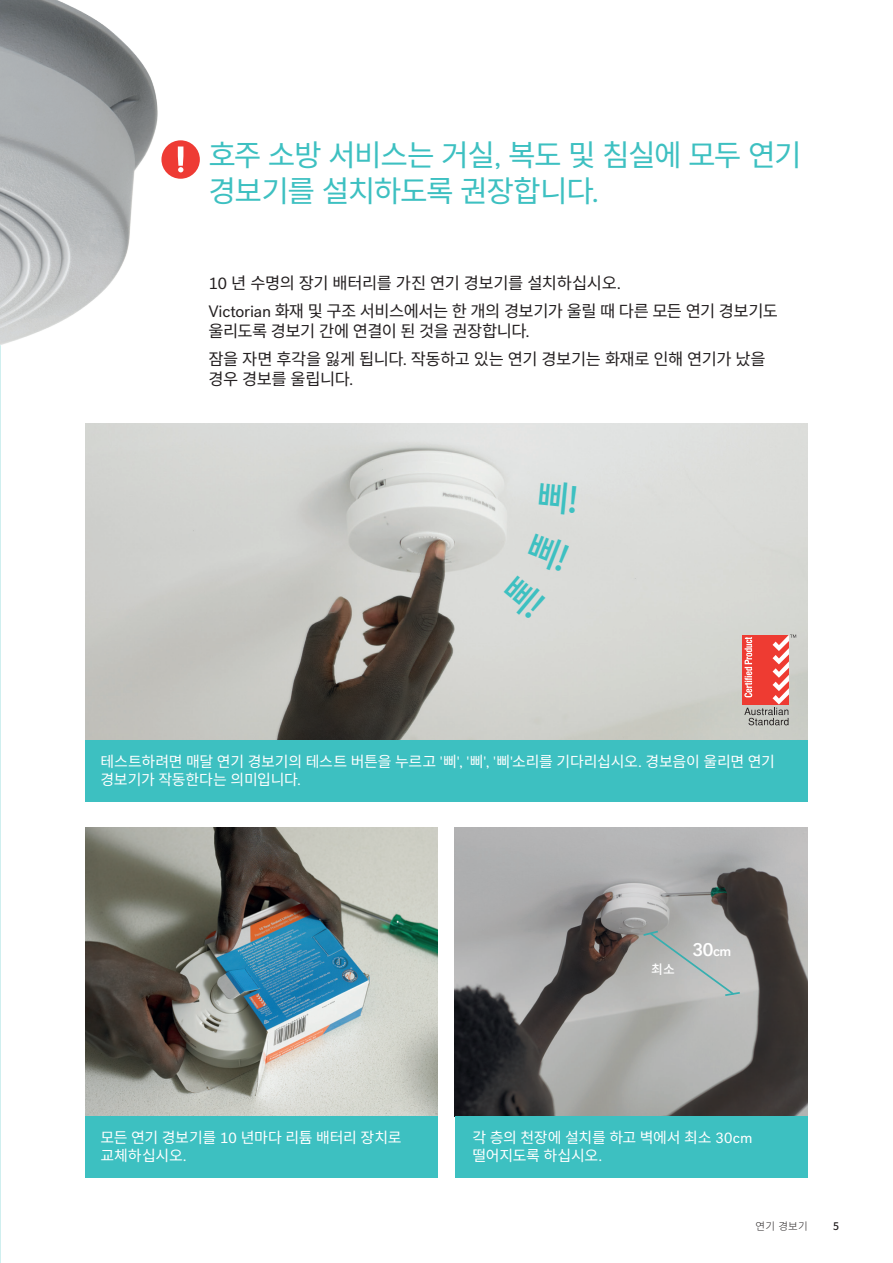
<style>
.page{position:relative;width:893px;height:1263px;background:#fff}
.page>*{position:absolute;margin:0;border:0;box-sizing:border-box;transform-origin:0 0}
.t1{font:30px/36px "Noto Sans CJ Kkr";letter-spacing:-.05em;color:#3dc0c1}
.t2{font:500 18.75px "Post Grotesk";color:#fff}
.t3{font:16.5px/19.8px "Noto Sans CJ Kkr";letter-spacing:-.03em;color:#231f20}
.t4{font:15px/18px "Noto Sans CJ Kkr";letter-spacing:-.02em;color:#fff}
.t5{font:500 12.75px "Noto Sans CJ Kkr";color:#fff}
.t6{font:300 10.5px "Noto Sans CJ Kkr";color:#231f20}
.t7{font:500 10.5px "Noto Sans CJ Kkr";color:#231f20}
.s1{font-family:"Post Grotesk"}
.s2{font-size:13.95px}
</style>
<div class="page">
<img style="left:0;top:0;width:158px;height:376px">
<img style="left:455px;top:827px;width:353px;height:289px">
<img style="left:85px;top:424px;width:723px;height:316px">
<img style="left:85px;top:827px;width:353px;height:289px">
<div style="left:85px;top:1116px;width:353px;height:62px;background:#3dc0c1"></div>
<div style="left:85px;top:740px;width:723px;height:61px;background:#3dc0c1"></div>
<div style="left:455px;top:1116px;width:353px;height:62px;background:#3dc0c1"></div>
<svg style="left:641px;top:929px;width:101px;height:68px;background:#b5b9b8"></svg>
<svg style="left:161px;top:140px;width:39px;height:39px"></svg>
<div style="left:742px;top:635px;width:47px;height:69px;background:#ee3b32"></div>
<svg style="left:744px;top:635px;width:52px;height:90px"></svg>
<svg style="left:538px;top:480px;width:39px;height:34px"></svg>
<div style="left:499px;top:530px;width:71px;height:89px;background:#dbdcd9"></div>
<p class="t1" style="left:208px;top:137px;width:595px">호주 소방 서비스는 거실<span class="s1">,</span> 복도 및 침실에 모두 연기 경보기를 설치하도록 권장합니다<span class="s1">.</span></p>
<p class="t3" style="left:208px;top:273px;width:414px"><span class="s1">10</span> 년 수명의 장기 배터리를 가진 연기 경보기를 설치하십시오<span class="s1">.</span></p>
<p class="t3" style="left:208px;top:302px;width:571px"><span class="s1">Victorian</span> 화재 및 구조 서비스에서는 한 개의 경보기가 울릴 때 다른 모든 연기 경보기도 울리도록 경보기 간에 연결이 된 것을 권장합니다<span class="s1">.</span></p>
<p class="t3" style="left:208px;top:350px;width:559px">잠을 자면 후각을 잃게 됩니다<span class="s1">.</span> 작동하고 있는 연기 경보기는 화재로 인해 연기가 났을 경우 경보를 울립니다<span class="s1">.</span></p>
<p class="t4" style="left:100px;top:753px;width:676px">테스트하려면 매달 연기 경보기의 테스트 버튼을 누르고 <span class="s1">'</span>삐<span class="s1">', '</span>삐<span class="s1">', '</span>삐<span class="s1">'</span>소리를 기다리십시오<span class="s1">.</span> 경보음이 울리면 연기 경보기가 작동한다는 의미입니다<span class="s1">.</span></p>
<p class="t5" style="left:651px;top:962px;width:25px">최소</p>
<p class="t2" style="left:692px;top:938px;width:41px">30<span class="s2">cm</span></p>
<p class="t4" style="left:100px;top:1129px;width:303px">모든 연기 경보기를 <span class="s1">10</span> 년마다 리튬 배터리 장치로 교체하십시오<span class="s1">.</span></p>
<p class="t4" style="left:472px;top:1129px;width:282px">각 층의 천장에 설치를 하고 벽에서 최소 <span class="s1">30cm </span>떨어지도록 하십시오<span class="s1">.</span></p>
<p class="t6" style="left:755px;top:1220px;width:54px">연기 경보기</p>
<p class="t7" style="left:833px;top:1220px;width:7px">5</p>
</div>
